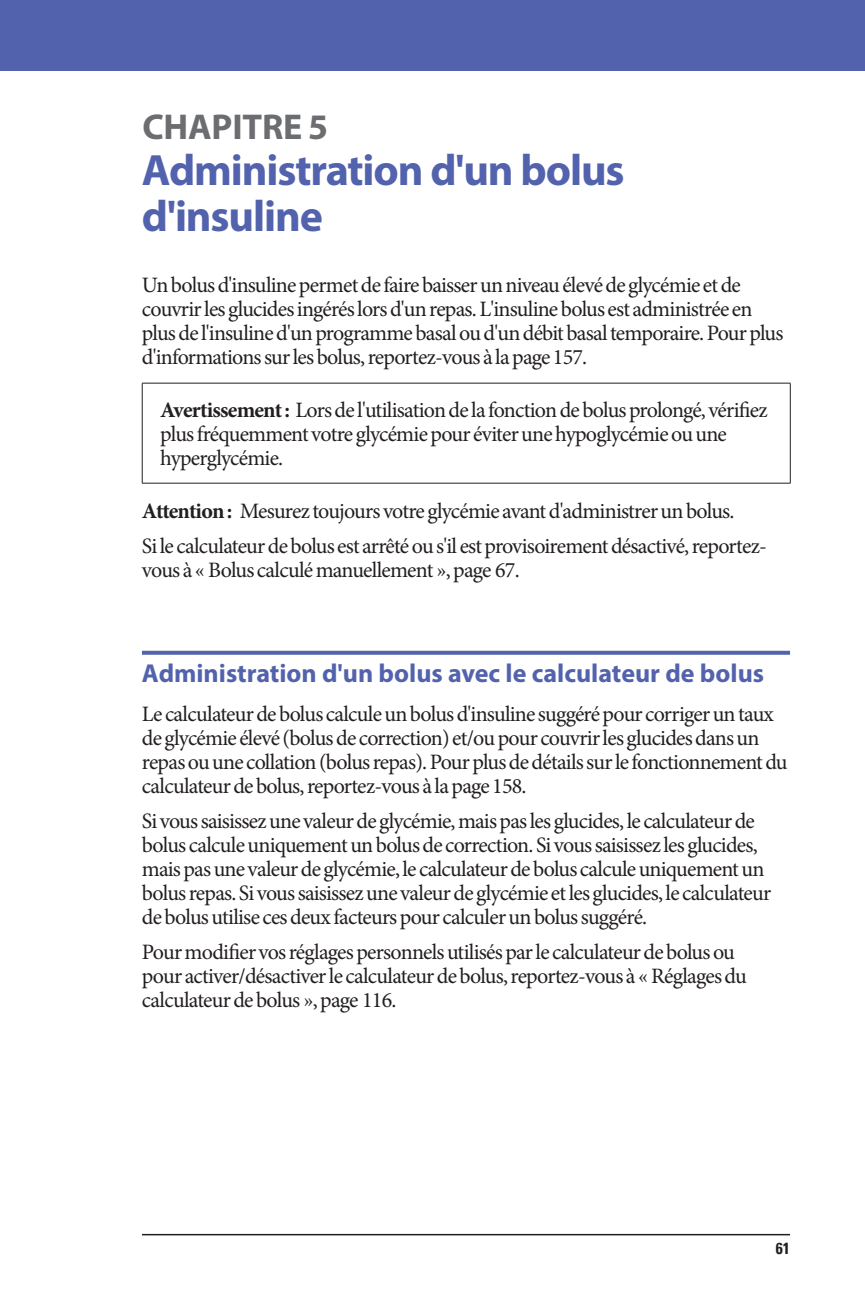
<style>
.page{position:relative;width:865px;height:1296px;background:#fff}
.page>*{position:absolute;margin:0;border:0;box-sizing:border-box;transform-origin:0 0}
.Chapter_Heading_Lef{font:700 44px/46px "Myriad Pro";letter-spacing:-.025em;color:#5262ad}
.Master_Pg_Chapter_Nu{font:700 36px "Myriad Pro";letter-spacing:-.005em;color:#6c6d70}
.Head1{font:700 26px "Myriad Pro";color:#5262ad}
.BodyText{font:22px/24px "Minion Pro";letter-spacing:-.035em;color:#231f20}
.t1{font:700 condensed 16px "Univers";color:#231f20}
.s1{font-weight:700}
</style>
<div class="page">
<div style="left:0;top:0;width:865px;height:71px;background:#5262ad"></div>
<hr style="left:142px;top:1233px;width:648px;height:2px;background:#231f20">
<svg style="left:142px;top:651px;width:648px;height:4px;background:#5c6bb1"></svg>
<hr style="left:142px;top:383px;width:648px;height:1px;background:#231f20">
<hr style="left:142px;top:383px;width:1px;height:100px;background:#231f20">
<hr style="left:790px;top:383px;width:1px;height:100px;background:#231f20">
<hr style="left:142px;top:483px;width:648px;height:1px;background:#231f20">
<p class="Master_Pg_Chapter_Nu" style="left:142px;top:104px;width:187px">CHAPITRE 5</p>
<p class="Chapter_Heading_Lef" style="left:142px;top:146px;width:484px">Administration d'un bolus d'insuline</p>
<p class="BodyText" style="left:142px;top:273px;width:643px">Un bolus d'insuline permet de faire baisser un niveau élevé de glycémie et de couvrir les glucides ingérés lors d'un repas. L'insuline bolus est administrée en plus de l'insuline d'un programme basal ou d'un débit basal temporaire. Pour plus d'informations sur les bolus, reportez-vous à la page 157.</p>
<p class="BodyText" style="left:160px;top:398px;width:609px"><span class="s1">Avertissement :</span> Lors de l'utilisation de la fonction de bolus prolongé, vérifiez plus fréquemment votre glycémie pour éviter une hypoglycémie ou une hyperglycémie.</p>
<p class="BodyText" style="left:142px;top:499px;width:594px"><span class="s1">Attention :</span> Mesurez toujours votre glycémie avant d'administrer un bolus.</p>
<p class="BodyText" style="left:142px;top:534px;width:626px">Si le calculateur de bolus est arrêté ou s'il est provisoirement désactivé, reportez&shy;vous à « Bolus calculé manuellement », page 67.</p>
<p class="Head1" style="left:142px;top:656px;width:624px">Administration d'un bolus avec le calculateur de bolus</p>
<p class="BodyText" style="left:142px;top:702px;width:647px">Le calculateur de bolus calcule un bolus d'insuline suggéré pour corriger un taux de glycémie élevé (bolus de correction) et/ou pour couvrir les glucides dans un repas ou une collation (bolus repas). Pour plus de détails sur le fonctionnement du calculateur de bolus, reportez-vous à la page 158.</p>
<p class="BodyText" style="left:142px;top:809px;width:631px">Si vous saisissez une valeur de glycémie, mais pas les glucides, le calculateur de bolus calcule uniquement un bolus de correction. Si vous saisissez les glucides, mais pas une valeur de glycémie, le calculateur de bolus calcule uniquement un bolus repas. Si vous saisissez une valeur de glycémie et les glucides, le calculateur de bolus utilise ces deux facteurs pour calculer un bolus suggéré.</p>
<p class="BodyText" style="left:142px;top:939px;width:606px">Pour modifier vos réglages personnels utilisés par le calculateur de bolus ou pour activer/désactiver le calculateur de bolus, reportez-vous à « Réglages du calculateur de bolus », page 116.</p>
<p class="t1" style="left:776px;top:1239px;width:16px">61</p>
</div>
